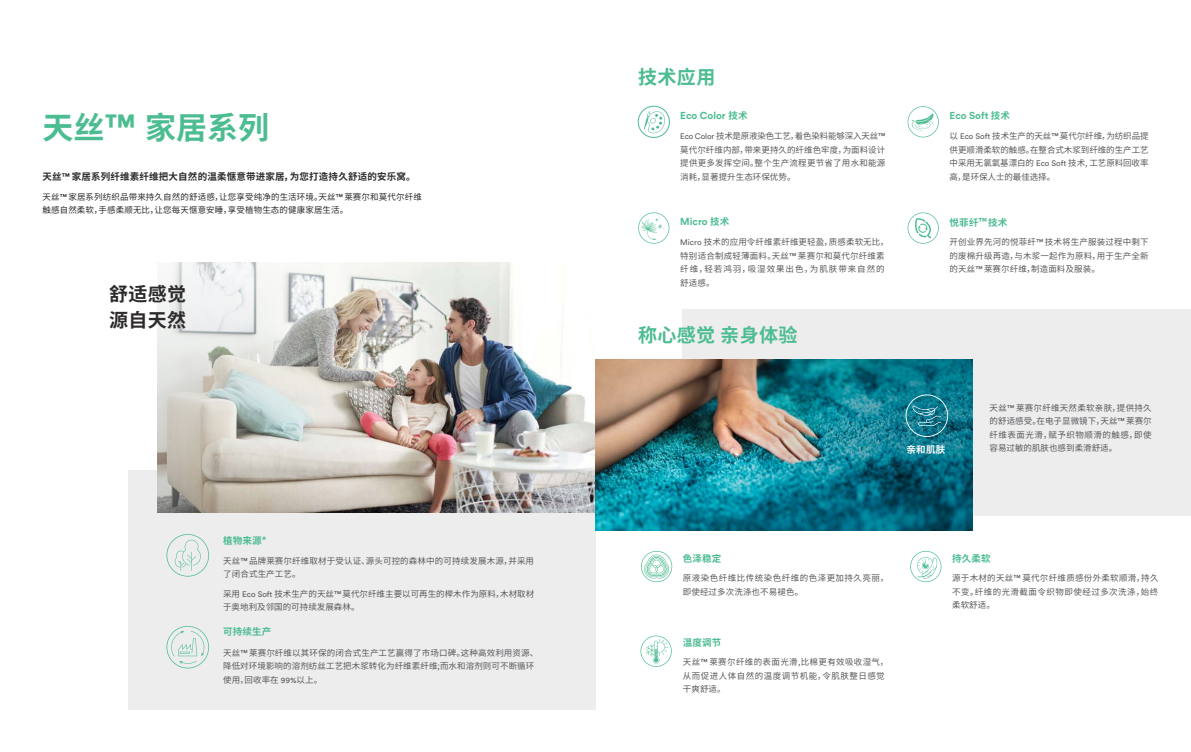
<style>
.page{position:relative;width:1191px;height:752px;background:#fff}
.page>*{position:absolute;margin:0;border:0;box-sizing:border-box;transform-origin:0 0}
.t1{font:700 31px "Noto Sans CJ Ksc";color:#4cbc91}
.t2{font:700 19px "Noto Sans CJ Ksc";letter-spacing:.02em;color:#4cbc91}
.t3{font:700 19px/26px "Noto Sans CJ Ksc";letter-spacing:.02em;color:#2d2a2b}
.t4{font:700 10px "Circular Std";color:#4cbc91}
.t5{font:700 9.5px "Noto Sans CJ Ksc";letter-spacing:.02em;color:#2d2a2b}
.t6{font:700 9.5px "Noto Sans CJ Ksc";letter-spacing:.02em;color:#4cbc91}
.t7{font:700 9.5px "Noto Sans CJ Ksc";color:#fcfcfc}
.t8{font:8.5px/13.5px "Noto Sans CJ Ksc";letter-spacing:.015em;color:#58595b;text-align:justify}
.t9{font:8.5px/13.5px "Noto Sans CJ Ksc";letter-spacing:.015em;color:#2d2a2b}
.t10{font:8.5px/13.5px "Noto Sans CJ Ksc";letter-spacing:.04em;color:#58595b}
.t11{font:8.5px/13.5px "Noto Sans CJ Ksc";letter-spacing:.055em;color:#58595b}
.s1{font-family:"Circular Std";font-size:36px}
.s2{font-family:"Circular Pro"}
.s3{font-family:"Circular Std"}
.s4{font-family:"Circular Std";font-size:8px}
.s5{font-family:"Noto Sans CJ Ksc";font-size:9.5px}
.s6{font-size:10.5px}
</style>
<div class="page">
<div style="left:128px;top:469px;width:467px;height:240px;background:#ededee"></div>
<img style="left:157px;top:262px;width:438px;height:250px">
<div style="left:683px;top:309px;width:508px;height:206px;background:#ededee"></div>
<img style="left:595px;top:359px;width:377px;height:171px">
<svg style="left:641px;top:551px;width:31px;height:31px"></svg>
<svg style="left:905px;top:394px;width:43px;height:43px;background:#268597"></svg>
<svg style="left:166px;top:625px;width:43px;height:43px"></svg>
<svg style="left:907px;top:212px;width:31px;height:31px"></svg>
<svg style="left:907px;top:106px;width:31px;height:31px"></svg>
<svg style="left:643px;top:111px;width:22px;height:22px"></svg>
<div style="left:638px;top:106px;width:32px;height:32px;border:1px solid #4cbc91;border-radius:50%"></div>
<svg style="left:638px;top:212px;width:31px;height:31px"></svg>
<svg style="left:910px;top:551px;width:31px;height:31px"></svg>
<svg style="left:640px;top:635px;width:31px;height:31px"></svg>
<svg style="left:166px;top:534px;width:43px;height:42px"></svg>
<h1 class="t1" style="left:43px;top:110px;width:228px">天丝<span class="s1">™</span> 家居系列</h1>
<p class="t5" style="left:43px;top:171px;width:375px">天丝<span class="s2">™</span>家居系列纤维素纤维把大自然的温柔惬意带进家居，为您打造持久舒适的安乐窝。</p>
<p class="t9" style="left:43px;top:190px;width:381px">天丝<span class="s3">™</span>家居系列纺织品带来持久自然的舒适感，让您享受纯净的生活环境。天丝<span class="s3">™</span>莱赛尔和莫代尔纤维触感自然柔软，手感柔顺无比，让您每天惬意安睡，享受植物生态的健康家居生活。</p>
<h2 class="t3" style="left:109px;top:281px;width:79px">舒适感觉源自天然</h2>
<p class="t6" style="left:223px;top:535px;width:45px">植物来源*</p>
<p class="t8" style="left:223px;top:554px;width:312px">天丝<span class="s3">™</span>品牌莱赛尔纤维取材于受认证、源头可控的森林中的可持续发展木源，并采用了闭合式生产工艺。</p>
<p class="t8" style="left:223px;top:587px;width:312px">采用 <span class="s4">Eco Soft</span> 技术生产的天丝<span class="s3">™</span>莫代尔纤维主要以可再生的榉木作为原料，木材取材于奥地利及邻国的可持续发展森林。</p>
<p class="t6" style="left:223px;top:626px;width:50px">可持续生产</p>
<p class="t8" style="left:223px;top:645px;width:317px;text-align:left">天丝<span class="s3">™</span>莱赛尔纤维以其环保的闭合式生产工艺赢得了市场口碑。这种高效利用资源、降低对环境影响的溶剂纺丝工艺把木浆转化为纤维素纤维;而水和溶剂则可不断循环使用，回收率在 <span class="s4">99%</span>以上。</p>
<h2 class="t2" style="left:638px;top:67px;width:79px">技术应用</h2>
<p class="t4" style="left:680px;top:109px;width:69px">Eco Color <span class="s5">技术</span></p>
<p class="t8" style="left:680px;top:129px;width:207px"><span class="s4">Eco Color</span> 技术是原液染色工艺，着色染料能够深入天丝<span class="s3">™</span>莫代尔纤维内部，带来更持久的纤维色牢度，为面料设计提供更多发挥空间。整个生产流程更节省了用水和能源消耗，显著提升生态环保优势。</p>
<p class="t4" style="left:680px;top:215px;width:51px">Micro <span class="s5">技术</span></p>
<p class="t8" style="left:680px;top:235px;width:210px;text-align:left"><span class="s4">Micro</span> 技术的应用令纤维素纤维更轻盈，质感柔软无比，特别适合制成轻薄面料。天丝<span class="s3">™</span> 莱赛尔和莫代尔纤维素纤维，轻若鸿羽，吸湿效果出色，为肌肤带来自然的舒适感。</p>
<h2 class="t2" style="left:638px;top:324px;width:161px">称心感觉 亲身体验</h2>
<p class="t4" style="left:949px;top:109px;width:62px">Eco Soft <span class="s5">技术</span></p>
<p class="t8" style="left:949px;top:129px;width:200px">以 <span class="s4">Eco Soft</span> 技术生产的天丝<span class="s3">™</span>莫代尔纤维，为纺织品提供更顺滑柔软的触感。在整合式木浆到纤维的生产工艺中采用无氯氧基漂白的 <span class="s4">Eco Soft</span> 技术, 工艺原料回收率高，是环保人士的最佳选择。</p>
<p class="t6" style="left:949px;top:217px;width:59px">悦菲纤<span class="s6">™</span>技术</p>
<p class="t8" style="left:949px;top:235px;width:200px">开创业界先河的悦菲纤<span class="s3">™</span> 技术将生产服装过程中剩下的废棉升级再造，与木浆一起作为原料，用于生产全新的天丝<span class="s3">™</span>莱赛尔纤维，制造面料及服装。</p>
<p class="t7" style="left:906px;top:444px;width:40px">亲和肌肤</p>
<p class="t8" style="left:989px;top:401px;width:164px">天丝<span class="s3">™</span> 莱赛尔纤维天然柔软亲肤，提供持久的舒适感受。在电子显微镜下，天丝<span class="s3">™</span>莱赛尔纤维表面光滑，赋予织物顺滑的触感，即使容易过敏的肌肤也感到柔滑舒适。</p>
<p class="t6" style="left:683px;top:552px;width:40px">色泽稳定</p>
<p class="t11" style="left:683px;top:571px;width:207px">原液染色纤维比传统染色纤维的色泽更加持久亮丽，即使经过多次洗涤也不易褪色。</p>
<p class="t6" style="left:683px;top:637px;width:40px">温度调节</p>
<p class="t10" style="left:683px;top:655px;width:207px">天丝<span class="s3">™</span> 莱赛尔纤维的表面光滑,比棉更有效吸收湿气，从而促进人体自然的温度调节机能，令肌肤整日感觉干爽舒适。</p>
<p class="t6" style="left:952px;top:553px;width:40px">持久柔软</p>
<p class="t8" style="left:952px;top:571px;width:208px">源于木材的天丝<span class="s3">™</span> 莫代尔纤维质感份外柔软顺滑，持久不变。纤维的光滑截面令织物即使经过多次洗涤，始终柔软舒适。</p>
</div>
